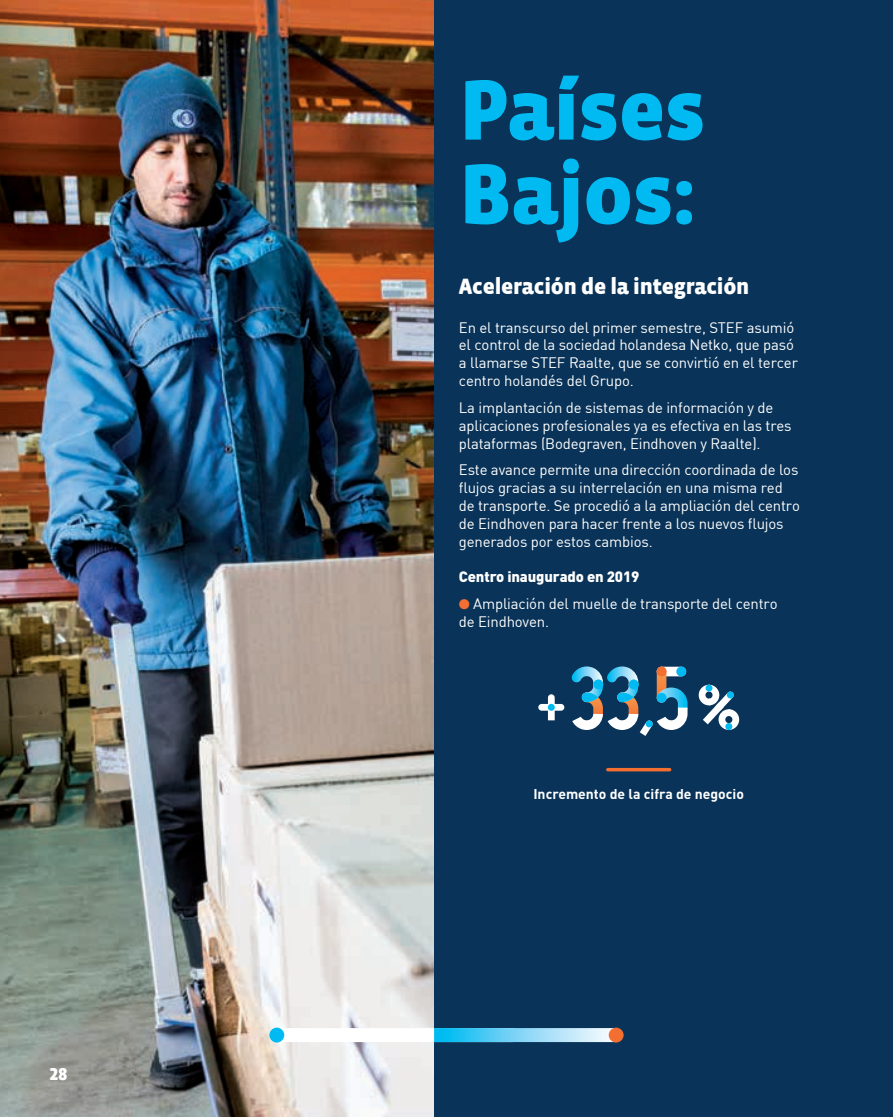
<style>
.page{position:relative;width:893px;height:1117px;background:#fff}
.page>*{position:absolute;margin:0;border:0;box-sizing:border-box;transform-origin:0 0}
.t1{font:900 87.5px/84px "Vista Sans";letter-spacing:-.01em;color:#00baf1}
.t2{font:900 22.75px "Vista Sans";letter-spacing:-.01em;color:#fff}
.t3{font:900 17.5px "Vista Sans Alt";color:#fff}
.t4{font:14.88px/17.8px "DIN";letter-spacing:-.01em;color:#fff}
.t5{font:900 14.88px "DIN";letter-spacing:-.01em;color:#fff}
.t6{font:700 14px "DIN";color:#fff}
.s1{color:#f36e31}
</style>
<div class="page">
<img style="left:0;top:0;width:434px;height:1116px">
<div style="left:434px;top:0;width:459px;height:1116px;background:#093358"></div>
<div style="left:277px;top:1027px;width:236px;height:14px;background:#fff"></div>
<svg style="left:434px;top:1027px;width:178px;height:14px"></svg>
<div style="left:269px;top:1027px;width:15px;height:15px;background:#00baf1;border-radius:50%"></div>
<div style="left:609px;top:1027px;width:15px;height:15px;background:#f36e31;border-radius:50%"></div>
<svg style="left:699px;top:684px;width:40px;height:45px"></svg>
<svg style="left:705px;top:684px;width:7px;height:7px"></svg>
<svg style="left:725px;top:722px;width:7px;height:7px"></svg>
<div style="left:727px;top:691px;width:7px;height:7px;background:#00baf1;border-radius:50%"></div>
<svg style="left:548px;top:694px;width:7px;height:26px"></svg>
<div style="left:538px;top:703px;width:26px;height:7px;background:#fff;border-radius:3px"></div>
<div style="left:548px;top:703px;width:7px;height:7px;background:#00baf1;border-radius:50%"></div>
<svg style="left:571px;top:666px;width:116px;height:69px"></svg>
<div style="left:629px;top:679px;width:10px;height:10px;background:#00baf1;border-radius:50%"></div>
<svg style="left:608px;top:767px;width:62px;height:4px"></svg>
<p class="t3" style="left:50px;top:1065px;width:19px">28</p>
<h1 class="t1" style="left:459px;top:70px;width:248px">Países<br>Bajos:</h1>
<h2 class="t2" style="left:459px;top:274px;width:292px">Aceleración de la integración</h2>
<p class="t4" style="left:459px;top:318px;width:341px">En el transcurso del primer semestre, STEF asumió el control de la sociedad holandesa Netko, que pasó a llamarse STEF Raalte, que se convirtió en el tercer centro holandés del Grupo.</p>
<p class="t4" style="left:459px;top:398px;width:334px">La implantación de sistemas de información y de aplicaciones profesionales ya es efectiva en las tres plataformas (Bodegraven, Eindhoven y Raalte).</p>
<p class="t4" style="left:459px;top:460px;width:342px">Este avance permite una dirección coordinada de los flujos gracias a su interrelación en una misma red de transporte. Se procedió a la ampliación del centro de Eindhoven para hacer frente a los nuevos flujos generados por estos cambios.</p>
<p class="t5" style="left:459px;top:567px;width:182px">Centro inaugurado en 2019</p>
<p class="t4" style="left:459px;top:594px;width:320px"><span class="s1">●</span> Ampliación del muelle de transporte del centro de Eindhoven.</p>
<p class="t6" style="left:533px;top:784px;width:212px">Incremento de la cifra de negocio</p>
</div>
